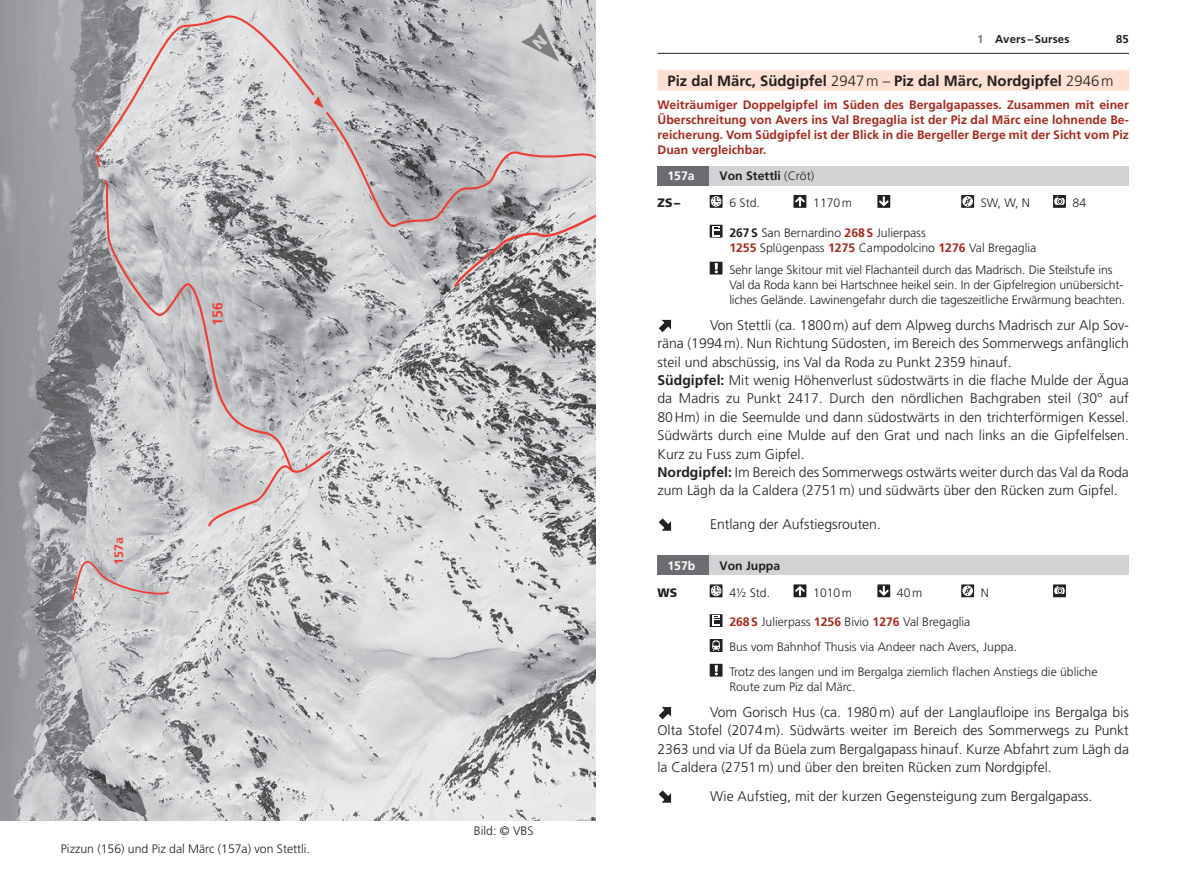
<style>
.page{position:relative;width:1191px;height:893px;background:#fff}
.page>*{position:absolute;margin:0;border:0;box-sizing:border-box;transform-origin:0 0}
.t1{font:700 14.88px "Frutiger LT Std";color:#231f20}
.t2{font:700 14.17px "Frutiger";color:#ee3e34}
.t3{font:300 14px/18.4px "Frutiger LT Std";color:#231f20}
.t4{font:700 12.42px "Frutiger";color:#ee3e34}
.t5{font:300 12.25px/14.9px "Frutiger LT Std";color:#231f20}
.t6{font:700 12.25px/14.9px "Frutiger LT Std";letter-spacing:.005em;color:#a8281f;text-align:justify}
.t7{font:700 12.25px "Frutiger LT Std";color:#231f20}
.t8{font:700 12.25px "Frutiger LT Std";color:#fff}
.t9{font:900 12.25px "Frutiger LT Std";color:#231f20}
.t10{font:700 11.38px "Frutiger LT Std";letter-spacing:.01em;color:#231f20}
.s1{color:#76787b}
.s2{font-weight:300}
.s3{font-weight:700}
.s4{font-weight:700;color:#a8281f}
</style>
<div class="page">
<hr style="left:657px;top:53px;width:472px;height:1px;background:#231f20">
<div style="left:657px;top:70px;width:472px;height:21px;background:#fde0d3"></div>
<div style="left:657px;top:166px;width:52px;height:19px;background:#6c6d70"></div>
<div style="left:709px;top:166px;width:420px;height:19px;background:#d1d2d4"></div>
<svg style="left:709px;top:195px;width:13px;height:13px"></svg>
<svg style="left:711px;top:196px;width:10px;height:11px"></svg>
<div style="left:793px;top:195px;width:13px;height:13px;background:#231f20"></div>
<svg style="left:795px;top:196px;width:10px;height:10px"></svg>
<svg style="left:877px;top:195px;width:13px;height:13px"></svg>
<svg style="left:878px;top:196px;width:11px;height:11px"></svg>
<svg style="left:961px;top:195px;width:13px;height:13px"></svg>
<svg style="left:962px;top:196px;width:11px;height:11px"></svg>
<svg style="left:964px;top:197px;width:7px;height:9px"></svg>
<div style="left:1053px;top:195px;width:13px;height:13px;background:#231f20"></div>
<svg style="left:1053px;top:196px;width:12px;height:10px"></svg>
<svg style="left:709px;top:225px;width:13px;height:13px"></svg>
<div style="left:712px;top:226px;width:7px;height:10px;background:#fff"></div>
<svg style="left:714px;top:227px;width:5px;height:8px"></svg>
<div style="left:709px;top:262px;width:13px;height:13px;background:#231f20"></div>
<svg style="left:714px;top:263px;width:4px;height:10px"></svg>
<svg style="left:658px;top:319px;width:14px;height:10px"></svg>
<svg style="left:659px;top:320px;width:12px;height:12px"></svg>
<svg style="left:659px;top:518px;width:12px;height:13px"></svg>
<div style="left:657px;top:555px;width:52px;height:19px;background:#6c6d70"></div>
<div style="left:709px;top:555px;width:420px;height:19px;background:#d1d2d4"></div>
<svg style="left:709px;top:584px;width:13px;height:13px"></svg>
<svg style="left:711px;top:586px;width:10px;height:10px"></svg>
<div style="left:793px;top:584px;width:13px;height:13px;background:#231f20"></div>
<svg style="left:795px;top:586px;width:10px;height:10px"></svg>
<svg style="left:877px;top:584px;width:13px;height:13px"></svg>
<svg style="left:878px;top:586px;width:11px;height:10px"></svg>
<svg style="left:961px;top:584px;width:13px;height:13px"></svg>
<svg style="left:962px;top:586px;width:11px;height:10px"></svg>
<svg style="left:964px;top:586px;width:7px;height:9px"></svg>
<div style="left:1053px;top:584px;width:13px;height:13px;background:#231f20"></div>
<svg style="left:1053px;top:586px;width:12px;height:9px"></svg>
<div style="left:709px;top:614px;width:13px;height:13px;background:#231f20"></div>
<svg style="left:712px;top:615px;width:7px;height:11px"></svg>
<svg style="left:714px;top:617px;width:5px;height:7px"></svg>
<svg style="left:709px;top:639px;width:13px;height:13px"></svg>
<svg style="left:710px;top:640px;width:11px;height:12px"></svg>
<div style="left:709px;top:664px;width:13px;height:13px;background:#231f20"></div>
<svg style="left:714px;top:665px;width:4px;height:10px"></svg>
<svg style="left:659px;top:707px;width:12px;height:12px"></svg>
<svg style="left:659px;top:790px;width:12px;height:13px"></svg>
<img style="left:0;top:0;width:595px;height:820px">
<svg style="left:71px;top:553px;width:100px;height:49px"></svg>
<svg style="left:102px;top:290px;width:231px;height:191px"></svg>
<svg style="left:207px;top:462px;width:89px;height:67px"></svg>
<svg style="left:94px;top:7px;width:501px;height:283px"></svg>
<p class="t4" style="left:112px;top:565px;width:29px;rotate:-90deg">157a</p>
<p class="t2" style="left:209px;top:326px;width:25px;rotate:-90deg">156</p>
<p class="t5" style="left:61px;top:841px;width:251px">Pizzun (156) und Piz dal Märc (157a) von Stettli.</p>
<p class="t5" style="left:474px;top:824px;width:61px">Bild: © VBS</p>
<p class="t10" style="left:977px;top:32px;width:94px"><span class="s1">1</span> Avers – Surses</p>
<p class="t10" style="left:1116px;top:32px;width:14px">85</p>
<p class="t1" style="left:667px;top:72px;width:447px">Piz dal Märc, Südgipfel <span class="s2">2947m –</span> Piz dal Märc, Nordgipfel <span class="s2">2946m</span></p>
<p class="t6" style="left:657px;top:98px;width:473px">Weiträumiger Doppelgipfel im Süden des Bergalgapasses. Zusammen mit einer Überschreitung von Avers ins Val Bregaglia ist der Piz dal Märc eine lohnende Be&shy;reicherung. Vom Südgipfel ist der Blick in die Bergeller Berge mit der Sicht vom Piz Duan vergleichbar.</p>
<p class="t8" style="left:667px;top:169px;width:29px">157a</p>
<p class="t7" style="left:719px;top:169px;width:96px">Von Stettli <span class="s2">(Cröt)</span></p>
<p class="t9" style="left:657px;top:195px;width:24px">ZS–</p>
<p class="t5" style="left:729px;top:196px;width:32px">6 Std.</p>
<p class="t5" style="left:813px;top:196px;width:40px">1170m</p>
<p class="t5" style="left:980px;top:196px;width:51px">SW, W, N</p>
<p class="t5" style="left:1072px;top:196px;width:15px">84</p>
<p class="t5" style="left:729px;top:225px;width:308px"><span class="s3">267S</span> San Bernardino <span class="s4">268S</span> Julierpass<br><span class="s4">1255</span> Splügenpass <span class="s4">1275</span> Campodolcino <span class="s4">1276</span> Val Bregaglia</p>
<p class="t5" style="left:729px;top:262px;width:397px">Sehr lange Skitour mit viel Flachanteil durch das Madrisch. Die Steilstufe ins<br>Val da Roda kann bei Hartschnee heikel sein. In der Gipfelregion unübersicht&shy;liches Gelände. Lawinengefahr durch die tageszeitliche Erwärmung beachten.</p>
<p class="t3" style="left:657px;top:316px;width:473px;text-indent:52px">Von Stettli (ca. 1800m) auf dem Alpweg durchs Madrisch zur Alp Sov&shy;räna (1994m). Nun Richtung Südosten, im Bereich des Sommerwegs anfänglich steil und abschüssig, ins Val da Roda zu Punkt 2359 hinauf.<br><span class="s3">Südgipfel:</span> Mit wenig Höhenverlust südostwärts in die flache Mulde der Ägua da Madris zu Punkt 2417. Durch den nördlichen Bachgraben steil (30° auf 80Hm) in die Seemulde und dann südostwärts in den trichterförmigen Kessel.<br>Südwärts durch eine Mulde auf den Grat und nach links an die Gipfelfelsen.<br>Kurz zu Fuss zum Gipfel.<br><span class="s3">Nordgipfel:</span> Im Bereich des Sommerwegs ostwärts weiter durch das Val da Roda zum Lägh da la Caldera (2751m) und südwärts über den Rücken zum Gipfel.</p>
<p class="t3" style="left:710px;top:515px;width:172px">Entlang der Aufstiegsrouten.</p>
<p class="t8" style="left:667px;top:558px;width:29px">157b</p>
<p class="t7" style="left:719px;top:558px;width:62px">Von Juppa</p>
<p class="t9" style="left:657px;top:585px;width:21px">WS</p>
<p class="t5" style="left:729px;top:585px;width:42px">4½ Std.</p>
<p class="t5" style="left:813px;top:585px;width:40px">1010m</p>
<p class="t5" style="left:897px;top:585px;width:27px">40m</p>
<p class="t5" style="left:980px;top:585px;width:10px">N</p>
<p class="t5" style="left:729px;top:610px;width:370px;line-height:24.8px"><span class="s4">268S</span> Julierpass <span class="s4">1256</span> Bivio <span class="s4">1276</span> Val Bregaglia<br>Bus vom Bahnhof Thusis via Andeer nach Avers, Juppa.<br>Trotz des langen und im Bergalga ziemlich flachen Anstiegs die übliche</p>
<p class="t5" style="left:729px;top:679px;width:128px">Route zum Piz dal Märc.</p>
<p class="t3" style="left:657px;top:703px;width:473px;text-align:justify;text-indent:52px">Vom Gorisch Hus (ca. 1980m) auf der Langlaufloipe ins Bergalga bis Olta Stofel (2074m). Südwärts weiter im Bereich des Sommerwegs zu Punkt 2363 und via Uf da Büela zum Bergalgapass hinauf. Kurze Abfahrt zum Lägh da la Caldera (2751m) und über den breiten Rücken zum Nordgipfel.</p>
<p class="t3" style="left:710px;top:787px;width:384px">Wie Aufstieg, mit der kurzen Gegensteigung zum Bergalgapass.</p>
</div>
